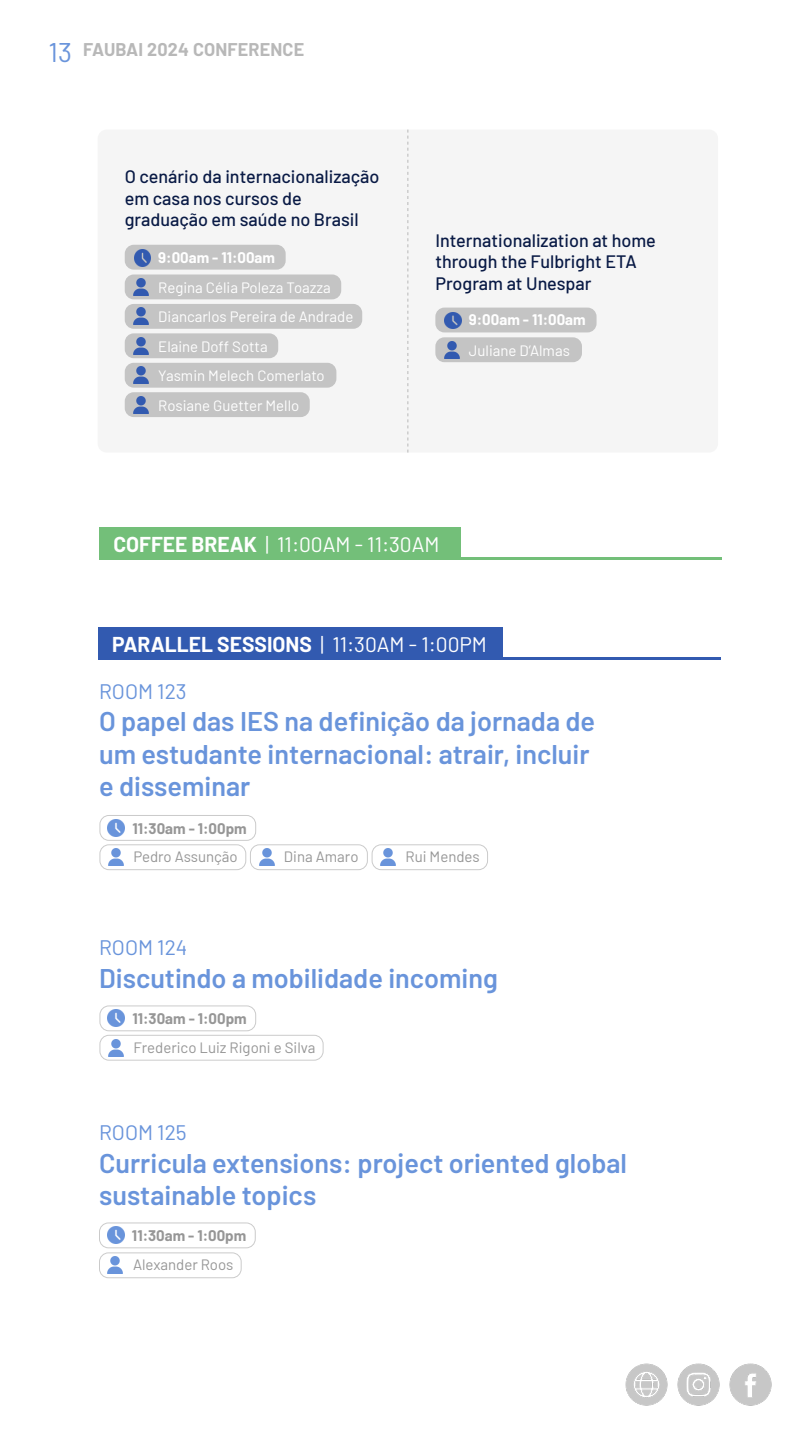
<style>
.page{position:relative;width:810px;height:1440px;background:#fff}
.page>*{position:absolute;margin:0;border:0;box-sizing:border-box;transform-origin:0 0}
.t1{font:600 27px/32.4px "Barlow";color:#6994db}
.t2{font:700 21px "Barlow";color:#fff}
.t3{font:21px "Barlow";color:#fff}
.t4{font:21px "Barlow";color:#6994db}
.t5{font:500 18px/21.6px "Barlow";color:#091a45}
.t6{font:700 18px "Barlow";letter-spacing:.01em;color:#b8b8b8}
.t7{font:15px "Barlow";color:#fff}
.t8{font:15px "Barlow";color:#969696}
.t9{font:700 15px "Barlow";color:#969696}
.t10{font:700 15px "Barlow";color:#fff}
.s1{font-weight:400;font-size:27px;color:#6994db}
.s2{font-weight:700}
.s3{font-weight:400}
</style>
<div class="page">
<img style="left:625px;top:1363px;width:43px;height:43px">
<img style="left:677px;top:1363px;width:43px;height:43px">
<img style="left:729px;top:1363px;width:43px;height:43px">
<div style="left:98px;top:130px;width:620px;height:323px;background:#f5f5f5;border-radius:9px"></div>
<div style="left:125px;top:245px;width:161px;height:25px;background:#c4c4c4;border-radius:9px"></div>
<div style="left:435px;top:308px;width:162px;height:24px;background:#c4c4c4;border-radius:9px"></div>
<div style="left:125px;top:274px;width:216px;height:25px;background:#c4c4c4;border-radius:9px"></div>
<div style="left:125px;top:304px;width:237px;height:25px;background:#c4c4c4;border-radius:9px"></div>
<div style="left:125px;top:333px;width:153px;height:25px;background:#c4c4c4;border-radius:9px"></div>
<div style="left:125px;top:363px;width:211px;height:25px;background:#c4c4c4;border-radius:9px"></div>
<div style="left:125px;top:392px;width:185px;height:25px;background:#c4c4c4;border-radius:9px"></div>
<div style="left:435px;top:337px;width:147px;height:25px;background:#c4c4c4;border-radius:9px"></div>
<img style="left:134px;top:249px;width:17px;height:17px">
<img style="left:445px;top:312px;width:17px;height:17px">
<img style="left:133px;top:278px;width:16px;height:17px">
<img style="left:133px;top:308px;width:16px;height:17px">
<img style="left:133px;top:337px;width:16px;height:17px">
<img style="left:133px;top:367px;width:16px;height:17px">
<img style="left:133px;top:396px;width:16px;height:17px">
<img style="left:444px;top:341px;width:16px;height:17px">
<svg style="left:407px;top:130px;width:1px;height:323px"></svg>
<div style="left:100px;top:844px;width:146px;height:26px;border:1px solid #787878;border-radius:9px"></div>
<div style="left:100px;top:1035px;width:224px;height:26px;border:1px solid #787878;border-radius:9px"></div>
<div style="left:250px;top:844px;width:118px;height:26px;border:1px solid #787878;border-radius:9px"></div>
<div style="left:372px;top:844px;width:116px;height:26px;border:1px solid #787878;border-radius:9px"></div>
<img style="left:259px;top:849px;width:16px;height:17px">
<img style="left:108px;top:849px;width:16px;height:17px">
<img style="left:108px;top:1039px;width:16px;height:17px">
<img style="left:380px;top:849px;width:16px;height:17px">
<div style="left:100px;top:1006px;width:156px;height:25px;border:1px solid #787878;border-radius:9px"></div>
<div style="left:100px;top:815px;width:156px;height:26px;border:1px solid #787878;border-radius:9px"></div>
<img style="left:108px;top:1010px;width:17px;height:17px">
<img style="left:108px;top:819px;width:17px;height:17px">
<div style="left:98px;top:628px;width:404px;height:32px;background:#325ab0"></div>
<hr style="left:98px;top:658px;width:623px;height:2px;background:#325ab0">
<div style="left:99px;top:1253px;width:143px;height:25px;border:1px solid #787878;border-radius:9px"></div>
<img style="left:107px;top:1257px;width:16px;height:17px">
<div style="left:99px;top:1223px;width:157px;height:25px;border:1px solid #787878;border-radius:9px"></div>
<img style="left:107px;top:1227px;width:17px;height:17px">
<div style="left:99px;top:528px;width:361px;height:32px;background:#73bf79"></div>
<hr style="left:99px;top:558px;width:623px;height:2px;background:#73bf79">
<p class="t6" style="left:49px;top:36px;width:257px"><span class="s1">13</span> FAUBAI 2024 CONFERENCE</p>
<p class="t5" style="left:125px;top:164px;width:256px">O cenário da internacionalização em casa nos cursos de graduação em saúde no Brasil</p>
<p class="t10" style="left:158px;top:247px;width:118px">9:00am - 11:00am</p>
<p class="t7" style="left:158px;top:277px;width:174px">Regina Célia Poleza Toazza</p>
<p class="t7" style="left:158px;top:306px;width:197px">Diancarlos Pereira de Andrade</p>
<p class="t7" style="left:158px;top:336px;width:111px">Elaine Doff Sotta</p>
<p class="t7" style="left:158px;top:365px;width:168px">Yasmin Melech Comerlato</p>
<p class="t7" style="left:158px;top:394px;width:143px">Rosiane Guetter Mello</p>
<p class="t5" style="left:435px;top:228px;width:222px">Internationalization at home through the Fulbright ETA<br>Program at Unespar</p>
<p class="t10" style="left:469px;top:309px;width:118px">9:00am - 11:00am</p>
<p class="t7" style="left:469px;top:340px;width:102px">Juliane D’Almas</p>
<p class="t3" style="left:113px;top:530px;width:328px"><span class="s2">COFFEE BREAK</span> | 11:00AM - 11:30AM</p>
<p class="t2" style="left:112px;top:629px;width:376px">PARALLEL SESSIONS <span class="s3">| 11:30AM - 1:00PM</span></p>
<p class="t4" style="left:99px;top:676px;width:89px">ROOM 123</p>
<p class="t1" style="left:99px;top:703px;width:498px">O papel das IES na definição da jornada de</p>
<p class="t1" style="left:99px;top:736px;width:492px">um estudante internacional: atrair, incluir</p>
<p class="t1" style="left:99px;top:768px;width:153px">e disseminar</p>
<p class="t9" style="left:132px;top:817px;width:116px">11:30am - 1:00pm</p>
<p class="t8" style="left:133px;top:846px;width:106px">Pedro Assunção</p>
<p class="t8" style="left:284px;top:846px;width:76px">Dina Amaro</p>
<p class="t8" style="left:406px;top:846px;width:76px">Rui Mendes</p>
<p class="t4" style="left:99px;top:932px;width:90px">ROOM 124</p>
<p class="t1" style="left:99px;top:959px;width:400px">Discutindo a mobilidade incoming</p>
<p class="t9" style="left:132px;top:1008px;width:116px">11:30am - 1:00pm</p>
<p class="t8" style="left:133px;top:1036px;width:183px">Frederico Luiz Rigoni e Silva</p>
<p class="t4" style="left:99px;top:1117px;width:89px">ROOM 125</p>
<p class="t1" style="left:99px;top:1145px;width:529px">Curricula extensions: project oriented global sustainable topics</p>
<p class="t9" style="left:132px;top:1225px;width:116px">11:30am - 1:00pm</p>
<p class="t8" style="left:133px;top:1254px;width:102px">Alexander Roos</p>
</div>
